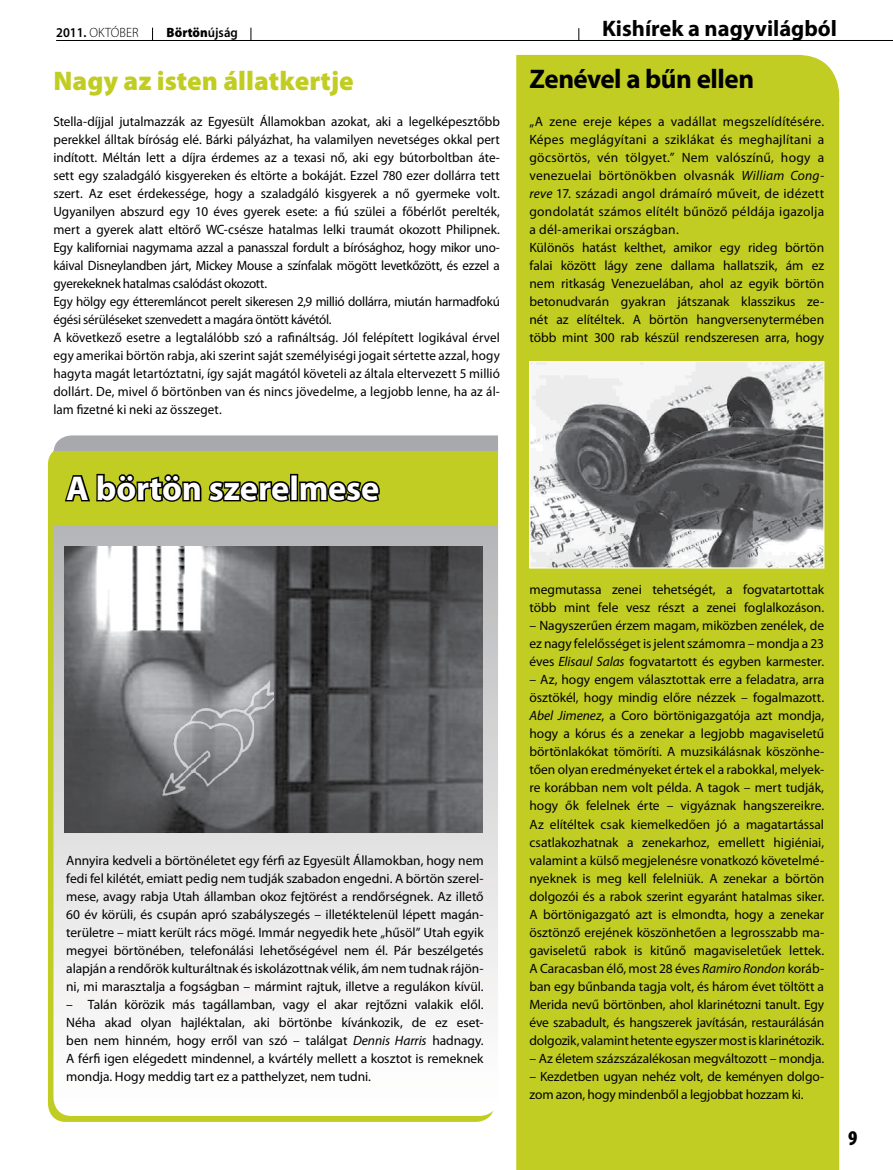
<style>
.page{position:relative;width:893px;height:1170px;background:#fff}
.page>*{position:absolute;margin:0;border:0;box-sizing:border-box;transform-origin:0 0}
.t1{font:700 34.5px "Myriad Pro";letter-spacing:-.005em;color:#fff}
.t2{font:900 27px "Myriad Pro";color:#c2cd23}
.t3{font:700 27px "Myriad Pro";letter-spacing:-.02em;color:#000}
.t4{font:700 22.5px "Myriad Pro";color:#000}
.t5{font:900 condensed 21px "Myriad Pro";color:#000}
.t6{font:13.5px/18px "Myriad Pro";letter-spacing:-.005em;color:#000}
.t7{font:300 13.5px "Myriad Pro";letter-spacing:.005em;color:#000;scale:.95 1}
.t8{font:900 13.5px "Myriad Pro";color:#000;scale:.95 1}
.s1{font-weight:600}
.s2{font-style:italic}
</style>
<div class="page">
<svg style="left:578px;top:28px;width:1px;height:12px"></svg>
<svg style="left:152px;top:28px;width:1px;height:12px"></svg>
<svg style="left:251px;top:28px;width:1px;height:12px"></svg>
<hr style="left:56px;top:40px;width:837px;height:1px;background:#000">
<svg style="left:53px;top:435px;width:445px;height:680px"></svg>
<div style="left:516px;top:55px;width:324px;height:1114px;background:#c2cd23"></div>
<img style="left:531px;top:363px;width:291px;height:203px">
<div style="left:529px;top:361px;width:295px;height:207px;border:1px solid #fff"></div>
<div style="left:53px;top:451px;width:445px;height:73px;background:#c2cd23"></div>
<svg style="left:63px;top:435px;width:228px;height:67px"></svg>
<div style="left:290px;top:474px;width:8px;height:27px;border:3px solid #000"></div>
<svg style="left:298px;top:479px;width:82px;height:23px"></svg>
<img style="left:64px;top:546px;width:418px;height:286px">
<img style="left:134px;top:664px;width:139px;height:165px">
<p class="t7" style="left:56px;top:24px;width:88px"><span class="s1">2011.</span> OKTÓBER</p>
<p class="t8" style="left:167px;top:23px;width:76px">Börtön<span class="s1">újság</span></p>
<h2 class="t2" style="left:53px;top:63px;width:302px">Nagy az isten állatkertje</h2>
<p class="t6" style="left:53px;top:112px;width:448px">Stella-díjjal jutalmazzák az Egyesült Államokban azokat, aki a legelképesztőbb perekkel álltak bíróság elé. Bárki pályázhat, ha valamilyen nevetséges okkal pert indított. Méltán lett a díjra érdemes az a texasi nő, aki egy bútorboltban áte&shy;sett egy szaladgáló kisgyereken és eltörte a bokáját. Ezzel 780 ezer dollárra tett szert. Az eset érdekessége, hogy a szaladgáló kisgyerek a nő gyermeke volt.<br>Ugyanilyen abszurd egy 10 éves gyerek esete: a fiú szülei a főbérlőt perelték, mert a gyerek alatt eltörő WC-csésze hatalmas lelki traumát okozott Philipnek.<br>Egy kaliforniai nagymama azzal a panasszal fordult a bírósághoz, hogy mi- kor uno&shy;káival Disneylandben járt, Mickey Mouse a színfalak mö-gött levetkőzött, és ezzel a gyerekeknek hatalmas csalódást okozott.<br>Egy hölgy egy étteremláncot perelt sikeresen 2,9 millió dollárra, miután harmadfokú égési sérüléseket szenvedett a magára öntött kávétól.<br>A következő esetre a legtalálóbb szó a rafináltság. Jól felépített logikával érvel egy amerikai börtön rabja, aki szerint saját személyiségi jogait sértette azzal, hogy hagyta magát letartóztatni, így saját magától követeli az általa eltervezett 5 millió dollárt. De, mivel ő börtönben van és nincs jövedelme, a legjobb lenne, ha az ál&shy;lam fizetné ki neki az összeget.</p>
<h1 class="t1" style="left:66px;top:465px;width:315px">A börtön szerelmese</h1>
<h3 class="t4" style="left:602px;top:14px;width:236px">Kishírek a nagyvilágból</h3>
<h2 class="t3" style="left:529px;top:61px;width:226px">Zenével a bűn ellen</h2>
<p class="t6" style="left:529px;top:112px;width:296px">„A zene ereje képes a vadállat megszelídítésére.<br>Ké-pes meglágyítani a sziklákat és meghajlítani a göcsör-tös, vén tölgyet.” Nem valószínű, hogy a vene-zuelai börtönökben olvasnák <span class="s2">William Cong&shy;reve</span> 17. századi angol drámaíró műveit, de idézett gondolatát számos elítélt bűnöző példája igazolja a dél-amerikai országban.<br>Különös hatást kelthet, amikor egy rideg börtön falai között lágy zene dallama hallatszik, ám ez nem ritkaság Venezuelában, ahol az egyik börtön betonudvarán gyakran játszanak klasszikus ze&shy;nét az elítéltek. A börtön hangversenytermében több mint 300 rab készül rendszeresen arra, hogy</p>
<p class="t6" style="left:66px;top:850px;width:419px;text-align:justify">Annyira kedveli a börtönéletet egy férfi az Egyesült Államokban, hogy nem fedi fel kilétét, emiatt pedig nem tudják szabadon engedni. A börtön szerel&shy;mese, avagy rabja Utah államban okoz fejtörést a rendőrségnek. Az illető 60 év körüli, és csupán apró szabályszegés – illetéktelenül lépett magán&shy;területre – miatt került rács mögé. Immár negyedik hete „hűsöl” Utah egyik megyei börtönében, telefonálási lehetőségével nem él. Pár beszélgetés alap-ján a rendőrök kulturáltnak és iskolázottnak vélik, ám nem tudnak rájön&shy;ni, mi marasztalja a fogságban – mármint rajtuk, illetve a regulákon kívül.</p>
<p class="t6" style="left:66px;top:994px;width:419px;text-align:justify">– Talán körözik más tagállamban, vagy el akar rejtőzni valakik elől.<br>Néha akad olyan hajléktalan, aki börtönbe kívánkozik, de ez eset&shy;ben nem hinném, hogy erről van szó – találgat <span class="s2">Dennis Harris</span> hadnagy.<br>A férfi igen elégedett mindennel, a kvártély mellett a kosztot is remeknek mondja. Hogy meddig tart ez a patthelyzet, nem tudni.</p>
<p class="t6" style="left:529px;top:580px;width:296px">megmutassa zenei tehetségét, a fogvatartottak több mint fele vesz részt a zenei foglalkozáson.</p>
<p class="t6" style="left:529px;top:616px;width:296px;text-align:justify">– Nagyszerűen érzem magam, miközben zenélek, de ez nagy felelősséget is jelent számomra – mondja a 23 éves <span class="s2">Elisaul Salas</span> fogvatartott és egyben karmester.</p>
<p class="t6" style="left:529px;top:670px;width:296px;text-align:justify">– Az, hogy engem választottak erre a feladatra, arra ösztökél, hogy mindig előre nézzek – fogalmazott.<br><span class="s2">Abel Jimenez</span>, a Coro börtönigazgatója azt mondja, hogy a kórus és a zenekar a legjobb magaviseletű börtönlakókat tömöríti. A muzsikálásnak köszönhe&shy;tően olyan eredményeket értek el a rabokkal, melyek&shy;re korábban nem volt példa. A tagok – mert tudják, hogy ők felelnek érte – vigyáznak hangszereikre.<br>Az elítéltek csak kiemelkedően jó a magatartással csatlakozhatnak a zenekarhoz, emellett higiéniai, valamint a külső megjelenésre vonatkozó követelmé&shy;nyeknek is meg kell felelniük. A zenekar a börtön dolgozói és a rabok szerint egyaránt hatalmas siker.<br>A börtönigazgató azt is elmondta, hogy a zenekar ösztönző erejének köszönhetően a legrosszabb ma&shy;gaviseletű rabok is kitűnő magaviseletűek lettek.<br>A Caracasban élő, most 28 éves <span class="s2">Ramiro Rondon</span> koráb&shy;ban egy bűnbanda tagja volt, és három évet töltött a Merida nevű börtönben, ahol klarinétozni tanult. Egy éve szabadult, és hangszerek javításán, restaurálásán dolgozik, valamint hetente egyszer most is klarinétozik.</p>
<p class="t6" style="left:529px;top:1048px;width:296px">– Az életem százszázalékosan megváltozott – mondja.</p>
<p class="t6" style="left:529px;top:1066px;width:296px">– Kezdetben ugyan nehéz volt, de keményen dolgo&shy;zom azon, hogy mindenből a legjobbat hozzam ki.</p>
<h3 class="t5" style="left:848px;top:1124px;width:11px">9</h3>
</div>
